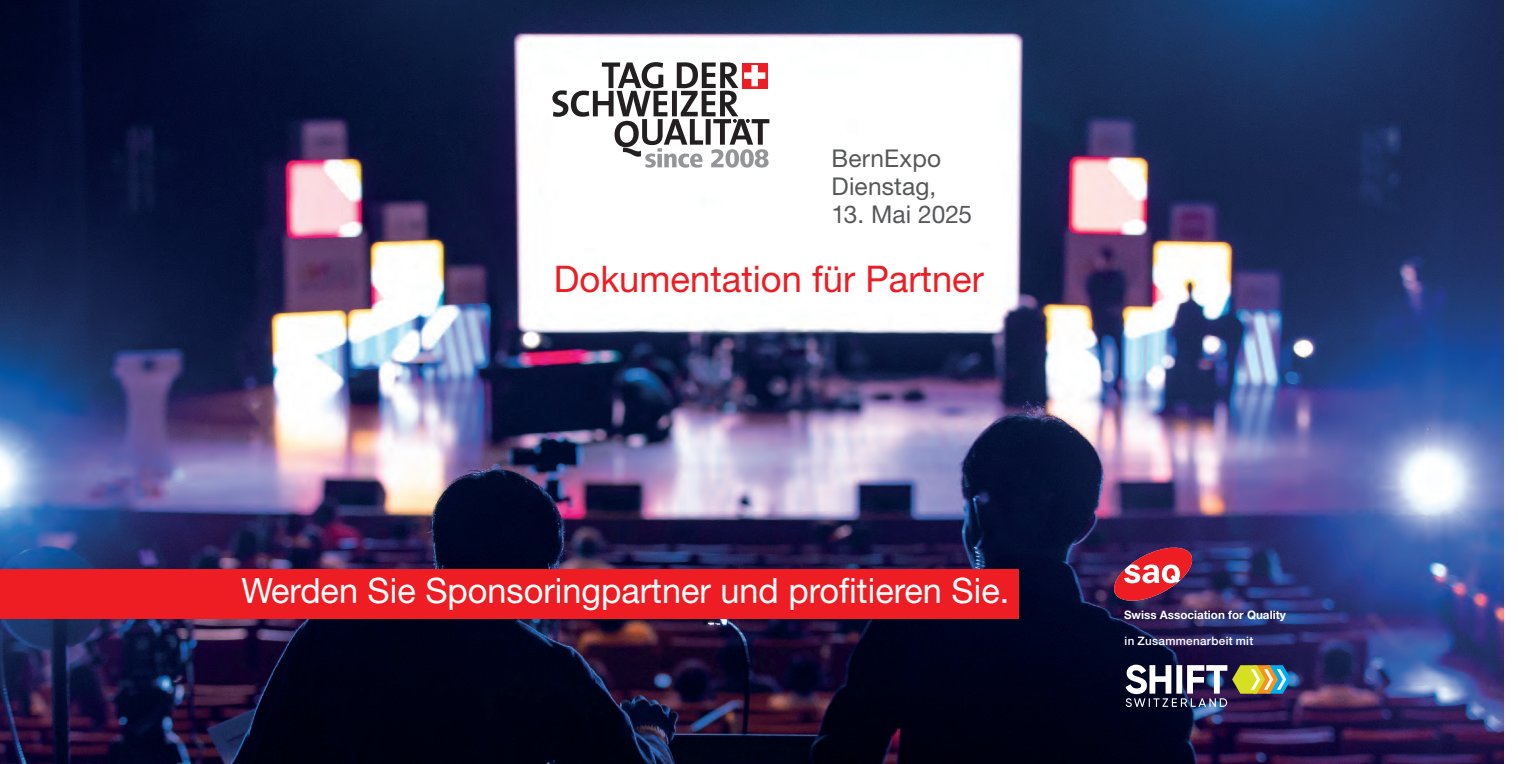
<style>
.page{position:relative;width:1518px;height:764px;background:#fff}
.page>*{position:absolute;margin:0;border:0;box-sizing:border-box;transform-origin:0 0}
.t1{font:36.75px "Helvetica Neue LT Std";color:#ee1d23}
.t2{font:35px "Helvetica Neue";color:#fff}
.t3{font:24.5px/28px "Helvetica Neue LT Std";letter-spacing:.005em;color:#57585a}
.t4{font:700 11.72px "Helvetica Neue";color:#fff}
.t5{font:500 11.72px "Helvetica Neue LT Std";letter-spacing:.025em;color:#fff}
</style>
<div class="page">
<img style="left:0;top:0;width:1503px;height:764px">
<svg style="left:1110px;top:545px;width:86px;height:59px;background:#983c57"></svg>
<img style="left:1126px;top:665px;width:165px;height:42px">
<div style="left:0;top:569px;width:1019px;height:49px;background:#ee1d23"></div>
<svg style="left:552px;top:62px;width:217px;height:106px"></svg>
<p class="t3" style="left:832px;top:144px;width:111px">BernExpo<br>Dienstag,</p>
<p class="t3" style="left:832px;top:200px;width:142px">13. Mai 2025</p>
<p class="t1" style="left:554px;top:257px;width:431px">Dokumentation für Partner</p>
<p class="t2" style="left:241px;top:570px;width:769px">Werden Sie Sponsoringpartner und profitieren Sie.</p>
<p class="t4" style="left:1124px;top:607px;width:163px">Swiss Association for Quality</p>
<p class="t5" style="left:1125px;top:634px;width:130px">in Zusammenarbeit mit</p>
</div>
